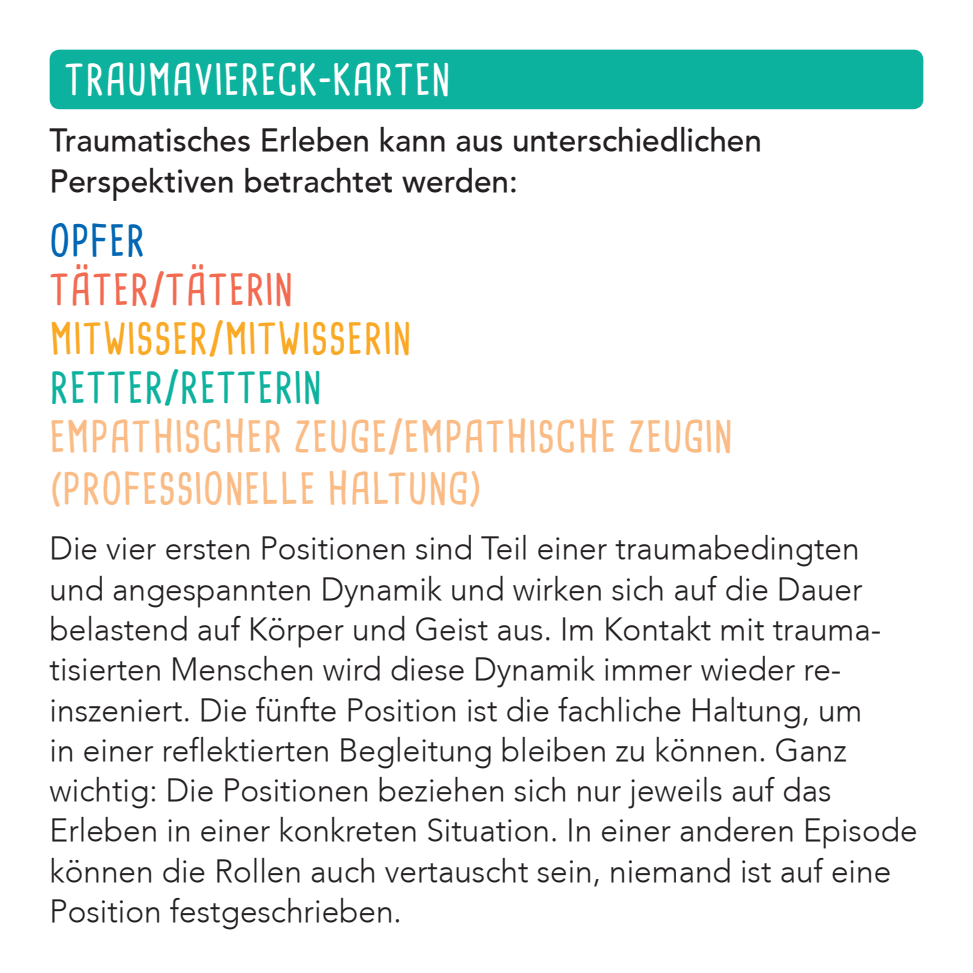
<style>
.page{position:relative;width:973px;height:973px;background:#fff}
.page>*{position:absolute;margin:0;border:0;box-sizing:border-box;transform-origin:0 0}
.t1{font:700 42px/52.5px "Cardenio Modern";letter-spacing:.01em;color:#fbbb85}
.t2{font:700 42px "Cardenio Modern";letter-spacing:.01em;color:#faa925}
.t3{font:700 42px "Cardenio Modern";letter-spacing:.01em;color:#fff}
.t4{font:700 42px "Cardenio Modern";letter-spacing:.01em;color:#0cb29e}
.t5{font:700 42px "Cardenio Modern";letter-spacing:.01em;color:#f26b50}
.t6{font:700 42px "Cardenio Modern";color:#0166b3}
.t7{font:300 31.5px/40.2px "Avenir";color:#231f20}
.t8{font:500 31.5px/40.2px "Avenir";color:#231f20}
</style>
<div class="page">
<div style="left:50px;top:50px;width:873px;height:59px;background:#0cb29e;border-radius:10px"></div>
<h1 class="t3" style="left:64px;top:52px;width:387px">TRAUMAVIERECK-KARTEN</h1>
<p class="t8" style="left:50px;top:121px;width:713px">Traumatisches Erleben kann aus unterschiedlichen<br>Perspektiven betrachtet werden:</p>
<h1 class="t6" style="left:50px;top:212px;width:97px">OPFER</h1>
<h1 class="t5" style="left:50px;top:261px;width:245px">TÄTER/TÄTERIN</h1>
<h1 class="t2" style="left:50px;top:310px;width:363px">MITWISSER/MITWISSERIN</h1>
<h1 class="t4" style="left:50px;top:359px;width:274px">RETTER/RETTERIN</h1>
<h1 class="t1" style="left:50px;top:410px;width:684px">EMPATHISCHER ZEUGE/EMPATHISCHE ZEUGIN (PROFESSIONELLE HALTUNG)</h1>
<p class="t7" style="left:50px;top:528px;width:869px">Die vier ersten Positionen sind Teil einer traumabedingten und angespannten Dynamik und wirken sich auf die Dauer belastend auf Körper und Geist aus. Im Kontakt mit trauma&shy;tisierten Menschen wird diese Dynamik immer wieder re&shy;inszeniert. Die fünfte Position ist die fachliche Haltung, um<br>in einer reflektierten Begleitung bleiben zu können. Ganz wichtig: Die Positionen beziehen sich nur jeweils auf das Erleben in einer konkreten Situation. In einer anderen Episode können die Rollen auch vertauscht sein, niemand ist auf eine Position festgeschrieben.</p>
</div>
